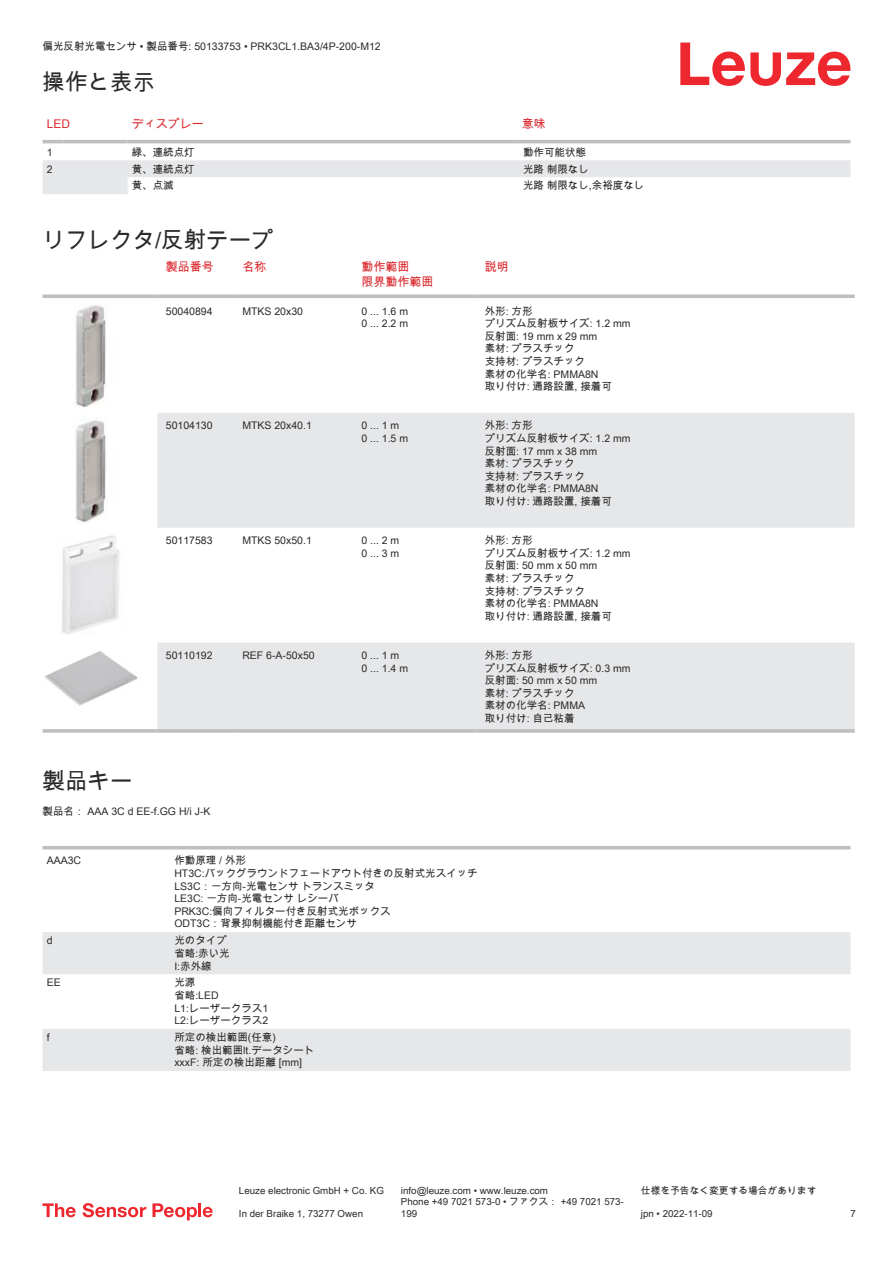
<style>
.page{position:relative;width:893px;height:1263px;background:#fff}
.page>*{position:absolute;margin:0;border:0;box-sizing:border-box;transform-origin:0 0}
.t1{font:22.5px "Arial Unicode MS";color:#2b292a}
.t2{font:12px/14.4px "Arial Unicode MS";color:#db2a30}
.t3{font:10.5px/12.6px "Arial Unicode MS";color:#2b292a}
.t4{font:9.75px/11.7px "Arial Unicode MS";color:#2b292a}
</style>
<div class="page">
<svg style="left:680px;top:43px;width:170px;height:43px"></svg>
<svg style="left:43px;top:143px;width:807px;height:1px"></svg>
<svg style="left:43px;top:160px;width:807px;height:34px"></svg>
<hr style="left:43px;top:140px;width:21px;height:3px;background:#bdbfc1">
<hr style="left:64px;top:140px;width:64px;height:3px;background:#bdbfc1">
<hr style="left:128px;top:140px;width:391px;height:3px;background:#bdbfc1">
<hr style="left:519px;top:140px;width:331px;height:3px;background:#bdbfc1">
<svg style="left:157px;top:413px;width:698px;height:316px;fill:#e6e7e9"></svg>
<svg style="left:43px;top:294px;width:114px;height:4px"></svg>
<svg style="left:157px;top:294px;width:77px;height:4px"></svg>
<svg style="left:234px;top:294px;width:119px;height:4px"></svg>
<svg style="left:353px;top:294px;width:123px;height:4px"></svg>
<svg style="left:476px;top:294px;width:379px;height:4px;fill:#bdbfc1"></svg>
<svg style="left:43px;top:729px;width:114px;height:4px"></svg>
<svg style="left:157px;top:729px;width:77px;height:4px"></svg>
<svg style="left:234px;top:729px;width:119px;height:4px"></svg>
<svg style="left:353px;top:729px;width:123px;height:4px"></svg>
<svg style="left:476px;top:729px;width:379px;height:4px;fill:#c2c4c6"></svg>
<img style="left:75px;top:302px;width:31px;height:105px">
<img style="left:75px;top:417px;width:31px;height:105px">
<img style="left:62px;top:535px;width:58px;height:99px">
<img style="left:44px;top:651px;width:94px;height:55px">
<svg style="left:43px;top:849px;width:807px;height:1px"></svg>
<svg style="left:43px;top:932px;width:807px;height:139px;fill:#e6e7e9"></svg>
<hr style="left:43px;top:846px;width:127px;height:3px;background:#bdbfc1">
<hr style="left:170px;top:846px;width:680px;height:3px;background:#bdbfc1">
<svg style="left:43px;top:1203px;width:33px;height:14px"></svg>
<svg style="left:83px;top:1203px;width:63px;height:14px"></svg>
<svg style="left:153px;top:1203px;width:44px;height:17px"></svg>
<hr style="left:198px;top:1203px;width:3px;height:14px;background:#ed272d">
<svg style="left:203px;top:1207px;width:10px;height:10px"></svg>
<p class="t3" style="left:43px;top:40px;width:340px">偏光反射光電センサ • 製品番号: 50133753 • PRK3CL1.BA3/4P-200-M12</p>
<h1 class="t1" style="left:43px;top:66px;width:114px">操作と表示</h1>
<p class="t2" style="left:47px;top:116px;width:25px">LED</p>
<p class="t2" style="left:132px;top:116px;width:73px">ディスプレー</p>
<p class="t2" style="left:522px;top:116px;width:25px">意味</p>
<p class="t3" style="left:47px;top:145px;width:7px">1</p>
<p class="t3" style="left:132px;top:145px;width:64px">緑、連続点灯</p>
<p class="t3" style="left:523px;top:145px;width:64px">動作可能状態</p>
<p class="t3" style="left:47px;top:162px;width:7px">2</p>
<p class="t3" style="left:132px;top:162px;width:64px">黄、連続点灯</p>
<p class="t3" style="left:523px;top:162px;width:67px">光路 制限なし</p>
<p class="t3" style="left:132px;top:179px;width:43px">黄、点滅</p>
<p class="t3" style="left:523px;top:179px;width:123px">光路 制限なし,余裕度なし</p>
<h1 class="t1" style="left:43px;top:224px;width:233px">リフレクタ/反射テープ</h1>
<p class="t2" style="left:166px;top:259px;width:49px">製品番号</p>
<p class="t2" style="left:242px;top:259px;width:25px">名称</p>
<p class="t2" style="left:361px;top:259px;width:74px">動作範囲<br>限界動作範囲</p>
<p class="t2" style="left:485px;top:259px;width:25px">説明</p>
<p class="t3" style="left:166px;top:304px;width:48px">50040894</p>
<p class="t3" style="left:242px;top:304px;width:62px">MTKS 20x30</p>
<p class="t3" style="left:361px;top:304px;width:48px">0 ... 1.6 m<br>0 ... 2.2 m</p>
<p class="t3" style="left:485px;top:304px;width:147px">外形: 方形<br>プリズム反射板サイズ: 1.2 mm反射面: 19 mm x 29 mm<br>素材: プラスチック<br>支持材: プラスチック<br>素材の化学名: PMMA8N<br>取り付け: 通路設置, 接着可</p>
<p class="t3" style="left:166px;top:419px;width:48px">50104130</p>
<p class="t3" style="left:242px;top:419px;width:71px">MTKS 20x40.1</p>
<p class="t3" style="left:361px;top:419px;width:48px">0 ... 1 m<br>0 ... 1.5 m</p>
<p class="t3" style="left:485px;top:419px;width:147px">外形: 方形<br>プリズム反射板サイズ: 1.2 mm反射面: 17 mm x 38 mm<br>素材: プラスチック<br>支持材: プラスチック<br>素材の化学名: PMMA8N<br>取り付け: 通路設置, 接着可</p>
<p class="t3" style="left:166px;top:534px;width:48px">50117583</p>
<p class="t3" style="left:242px;top:534px;width:71px">MTKS 50x50.1</p>
<p class="t3" style="left:361px;top:534px;width:39px">0 ... 2 m<br>0 ... 3 m</p>
<p class="t3" style="left:485px;top:534px;width:147px">外形: 方形<br>プリズム反射板サイズ: 1.2 mm反射面: 50 mm x 50 mm<br>素材: プラスチック<br>支持材: プラスチック<br>素材の化学名: PMMA8N<br>取り付け: 通路設置, 接着可</p>
<p class="t3" style="left:166px;top:649px;width:48px">50110192</p>
<p class="t3" style="left:242px;top:649px;width:74px">REF 6-A-50x50</p>
<p class="t3" style="left:361px;top:649px;width:48px">0 ... 1 m<br>0 ... 1.4 m</p>
<p class="t3" style="left:485px;top:649px;width:147px">外形: 方形<br>プリズム反射板サイズ: 0.3 mm反射面: 50 mm x 50 mm<br>素材: プラスチック<br>素材の化学名: PMMA<br>取り付け: 自己粘着</p>
<h1 class="t1" style="left:43px;top:765px;width:91px">製品キー</h1>
<p class="t3" style="left:43px;top:805px;width:170px">製品名： AAA 3C d EE-f.GG H/i J-K</p>
<p class="t3" style="left:47px;top:854px;width:36px">AAA3C</p>
<p class="t3" style="left:174px;top:854px;width:305px">作動原理 / 外形<br>HT3C:バックグラウンドフェードアウト付きの反射式光スイッチ<br>LS3C：一方向-光電センサ トランスミッタ<br>LE3C: 一方向-光電センサ レシーバ<br>PRK3C:偏向フィルター付き反射式光ボックス<br>ODT3C：背景抑制機能付き距離センサ</p>
<p class="t3" style="left:47px;top:934px;width:7px">d</p>
<p class="t3" style="left:174px;top:934px;width:57px">光のタイプ省略:赤い光<br>I:赤外線</p>
<p class="t3" style="left:47px;top:976px;width:16px">EE</p>
<p class="t3" style="left:174px;top:976px;width:95px">光源<br>省略:LED<br>L1:レーザークラス1<br>L2:レーザークラス2</p>
<p class="t3" style="left:47px;top:1031px;width:4px">f</p>
<p class="t3" style="left:174px;top:1031px;width:142px">所定の検出範囲(任意)<br>省略: 検出範囲lt.データシートxxxF: 所定の検出距離 [mm]</p>
<p class="t4" style="left:239px;top:1184px;width:146px">Leuze electronic GmbH + Co. KG</p>
<p class="t4" style="left:401px;top:1184px;width:149px">info@leuze.com • www.leuze.com</p>
<p class="t4" style="left:641px;top:1184px;width:177px">仕様を予告なく変更する場合があります</p>
<p class="t4" style="left:239px;top:1207px;width:126px">In der Braike 1, 73277 Owen</p>
<p class="t4" style="left:401px;top:1196px;width:224px">Phone +49 7021 573-0 • ファクス： +49 7021 573-<br>199</p>
<p class="t4" style="left:641px;top:1207px;width:73px">jpn • 2022-11-09</p>
<p class="t4" style="left:850px;top:1207px;width:7px">7</p>
</div>
